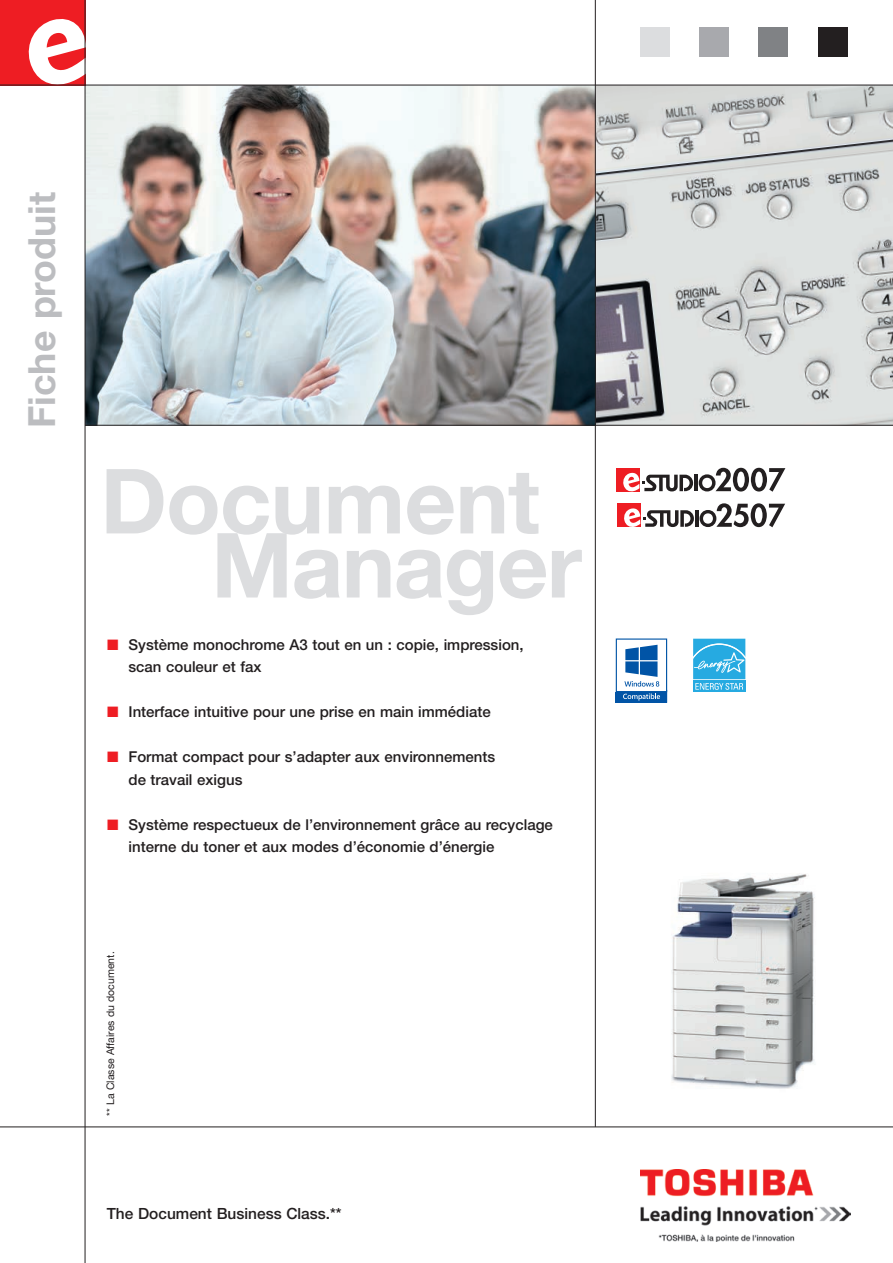
<style>
.page{position:relative;width:893px;height:1263px;background:#fff}
.page>*{position:absolute;margin:0;border:0;box-sizing:border-box;transform-origin:0 0}
.t1{font:700 90px/64.1px "Helvetica Neue";letter-spacing:-.015em;color:#dcdddf}
.t2{font:700 37.5px "Helvetica Neue";color:#bcbdc0}
.t3{font:500 15.45px "Helvetica Neue";color:#231f20}
.t4{font:500 15px/22.5px "Helvetica Neue";color:#231f20}
.t5{font:10.5px "Helvetica Neue";color:#231f20}
.s1{color:#ee1d23}
</style>
<div class="page">
<img style="left:86px;top:86px;width:807px;height:339px">
<div style="left:0;top:0;width:85px;height:85px;background:#ee1d23"></div>
<hr style="left:0;top:1126px;width:893px;height:1px;background:#231f20">
<hr style="left:85px;top:425px;width:808px;height:1px;background:#231f20">
<svg style="left:25px;top:15px;width:60px;height:70px"></svg>
<hr style="left:0;top:85px;width:893px;height:1px;background:#231f20">
<hr style="left:85px;top:0;width:1px;height:1263px;background:#231f20">
<hr style="left:595px;top:0;width:1px;height:1127px;background:#231f20">
<div style="left:640px;top:27px;width:30px;height:30px;background:#dcdddf"></div>
<div style="left:699px;top:27px;width:30px;height:30px;background:#a8a9ad"></div>
<div style="left:758px;top:27px;width:30px;height:30px;background:#808285"></div>
<div style="left:818px;top:27px;width:29px;height:30px;background:#231f20"></div>
<div style="left:616px;top:468px;width:23px;height:23px;background:#ee1d23"></div>
<hr style="left:694px;top:475px;width:4px;height:16px;background:#231f20">
<svg style="left:622px;top:472px;width:71px;height:20px"></svg>
<svg style="left:699px;top:468px;width:86px;height:24px"></svg>
<div style="left:617px;top:504px;width:23px;height:23px;background:#ee1d23"></div>
<svg style="left:623px;top:503px;width:162px;height:24px"></svg>
<img style="left:671px;top:874px;width:144px;height:215px">
<svg style="left:693px;top:638px;width:53px;height:54px"></svg>
<div style="left:693px;top:680px;width:52px;height:12px;background:#26aae1"></div>
<svg style="left:693px;top:639px;width:52px;height:51px;background:#4ab8e5"></svg>
<svg style="left:616px;top:638px;width:51px;height:65px"></svg>
<img style="left:641px;top:1170px;width:210px;height:72px">
<h2 class="t2" style="left:19px;top:428px;width:238px;rotate:-90deg">Fiche produit</h2>
<h1 class="t1" style="left:211px;top:467px;width:372px;text-indent:-111px">Document<br>Manager</h1>
<p class="t4" style="left:128px;top:633px;width:397px;text-indent:-21px"><span class="s1">■</span> Système monochrome A3 tout en un : copie, impression, scan couleur et fax</p>
<p class="t4" style="left:107px;top:700px;width:385px"><span class="s1">■</span> Interface intuitive pour une prise en main immédiate</p>
<p class="t4" style="left:128px;top:745px;width:368px;text-indent:-21px"><span class="s1">■</span> Format compact pour s’adapter aux environnements de travail exigus</p>
<p class="t4" style="left:128px;top:813px;width:426px;text-indent:-21px"><span class="s1">■</span> Système respectueux de l’environnement grâce au recyclage interne du toner et aux modes d’économie d’énergie</p>
<p class="t5" style="left:104px;top:1115px;width:166px;rotate:-90deg">** La Classe Affaires du document.</p>
<p class="t3" style="left:107px;top:1204px;width:236px">The Document Business Class.**</p>
</div>
